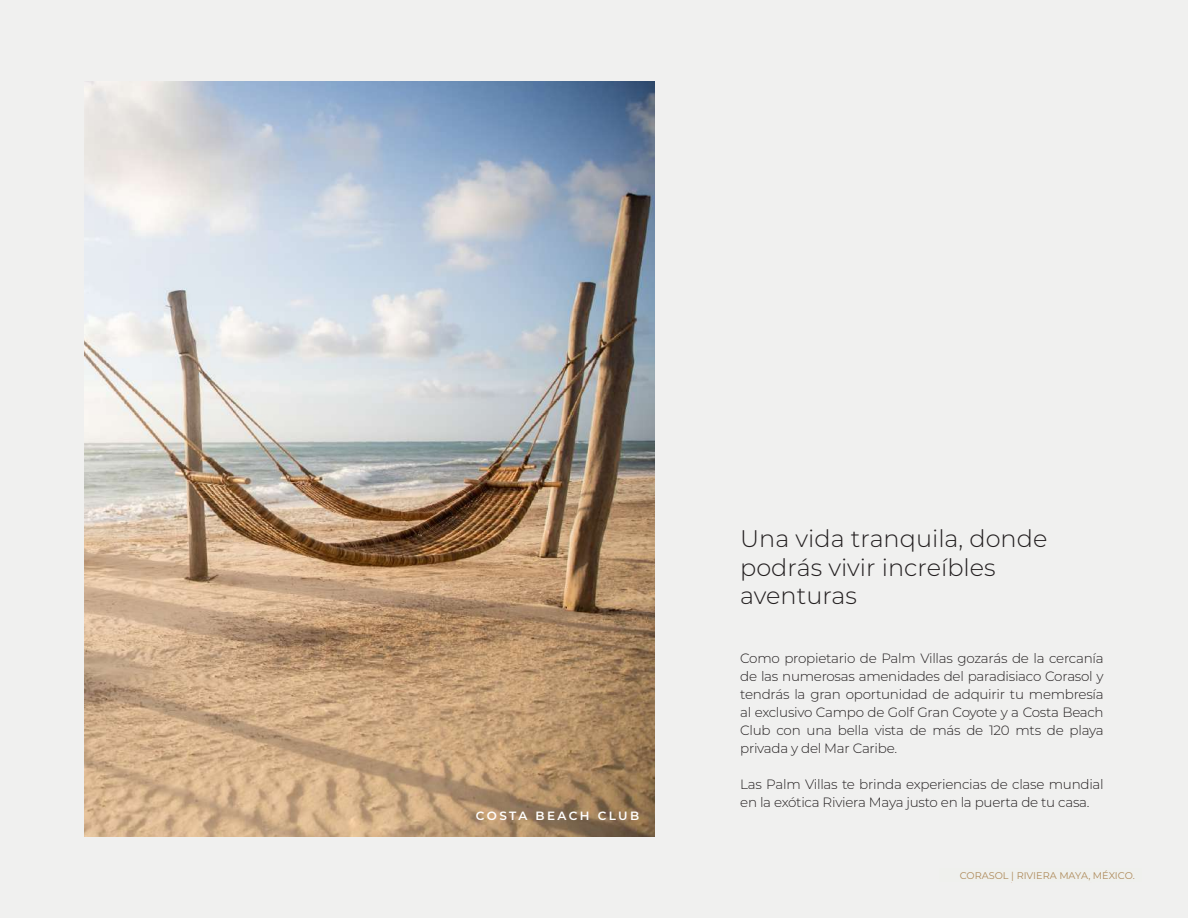
<style>
.page{position:relative;width:1188px;height:918px;background:#f0f0ef}
.page>*{position:absolute;margin:0;border:0;box-sizing:border-box;transform-origin:0 0}
.t1{font:300 24px/28.8px "Montserrat";color:#231f20}
.t2{font:300 13.5px/18px "Montserrat";letter-spacing:-.02em;color:#231f20;text-align:justify}
.t3{font:600 12px "Montserrat";letter-spacing:.2em;color:#fff}
.t4{font:300 10.5px "Saol Text";letter-spacing:.02em;color:#cc8261}
.t5{font:9.75px "Montserrat";color:#ae8a5a}
</style>
<div class="page">
<img style="left:84px;top:81px;width:571px;height:756px">
<p class="t3" style="left:476px;top:807px;width:165px">COSTA BEACH CLUB</p>
<h1 class="t1" style="left:740px;top:523px;width:309px">Una vida tranquila, donde podrás vivir increíbles aventuras</h1>
<p class="t2" style="left:740px;top:649px;width:365px">Como propietario de Palm Villas gozarás de la cercanía de las numerosas amenidades del paradisiaco Corasol y tendrás la gran oportunidad de adquirir tu membresía al exclusivo Campo de Golf Gran Coyote y a Costa Beach Club con una bella vista de más de 120 mts de playa privada y del Mar Caribe.</p>
<p class="t2" style="left:740px;top:775px;width:365px">Las Palm Villas te brinda experiencias de clase mundial en la exótica Riviera Maya justo en la puerta de tu casa.</p>
<p class="t5" style="left:960px;top:869px;width:177px">CORASOL | RIVIERA MAYA, MÉXICO.</p>
<p class="t4" style="left:959px;top:869px;width:177px">CORASOL | RIVIERA MAYA, MEXICO</p>
</div>
